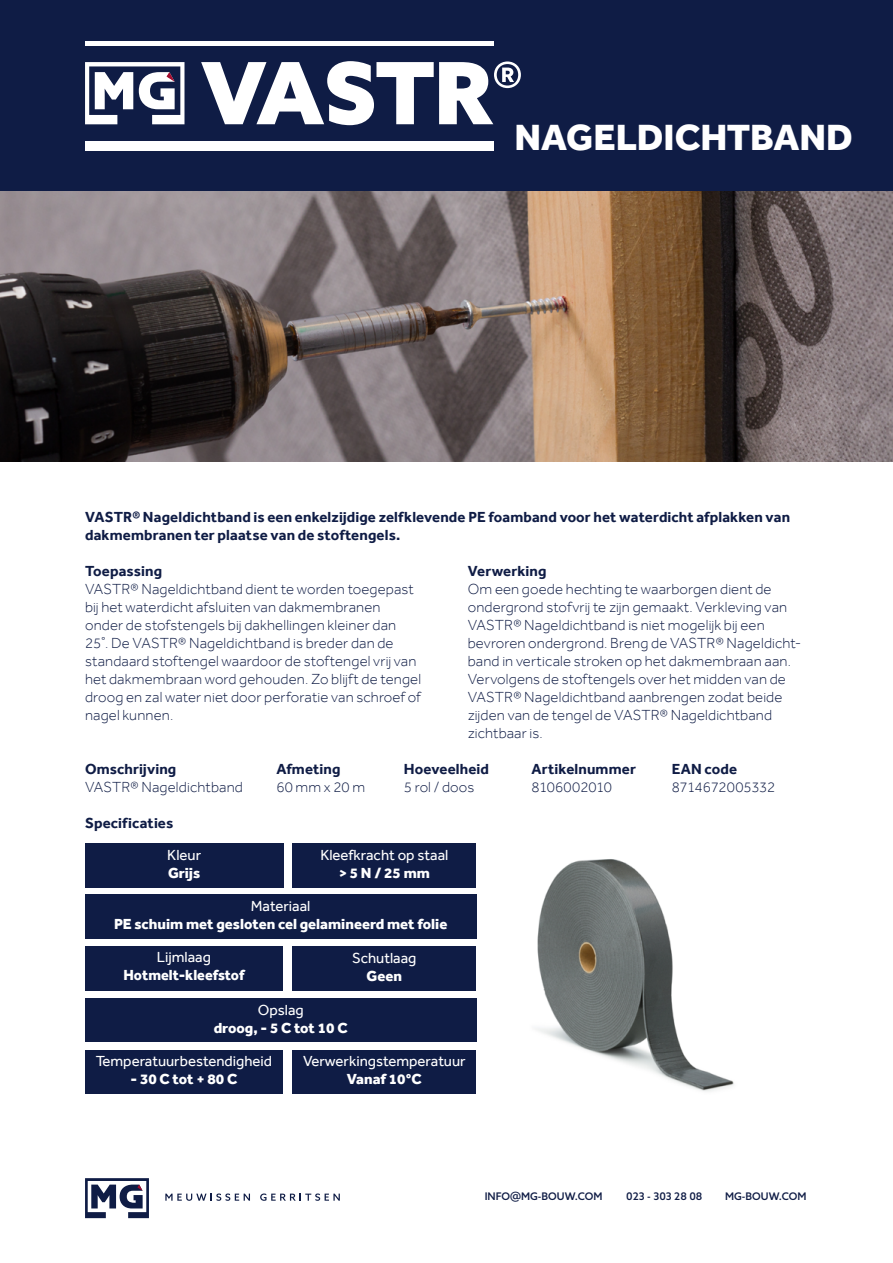
<style>
.page{position:relative;width:893px;height:1263px;background:#fff}
.page>*{position:absolute;margin:0;border:0;box-sizing:border-box;transform-origin:0 0}
.t1{font:800 37.5px "Effra";color:#fff}
.t2{font:300 15px/18px "Effra";letter-spacing:.01em;color:#0f1c45}
.t3{font:700 15px/18px "Effra";letter-spacing:.01em;color:#0f1c45}
.t4{font:800 15px "Effra";color:#fff}
.t5{font:15px "Effra";color:#fff}
.t6{font:300 15px "Effra";letter-spacing:-.02em;color:#0f1c45}
.t7{font:300 15px "Effra";letter-spacing:-.01em;color:#0f1c45}
.t8{font:500 10.5px "Azo Sans";color:#0f1c45}
.s1{font-size:13.5px}
</style>
<div class="page">
<div style="left:0;top:0;width:893px;height:191px;background:#0f1c45"></div>
<svg style="left:201px;top:61px;width:320px;height:64px"></svg>
<div style="left:85px;top:141px;width:408px;height:9px;background:#fff"></div>
<hr style="left:85px;top:41px;width:408px;height:4px;background:#fff">
<svg style="left:85px;top:62px;width:99px;height:62px"></svg>
<img style="left:0;top:191px;width:893px;height:271px">
<div style="left:292px;top:843px;width:184px;height:45px;background:#0f1c45"></div>
<div style="left:85px;top:843px;width:198px;height:45px;background:#0f1c45"></div>
<div style="left:85px;top:894px;width:391px;height:45px;background:#0f1c45"></div>
<div style="left:292px;top:1050px;width:184px;height:43px;background:#0f1c45"></div>
<div style="left:85px;top:1050px;width:198px;height:43px;background:#0f1c45"></div>
<div style="left:292px;top:946px;width:184px;height:44px;background:#0f1c45"></div>
<div style="left:85px;top:946px;width:198px;height:44px;background:#0f1c45"></div>
<div style="left:85px;top:998px;width:391px;height:44px;background:#0f1c45"></div>
<img style="left:537px;top:859px;width:197px;height:233px">
<svg style="left:165px;top:1193px;width:85px;height:8px"></svg>
<svg style="left:260px;top:1193px;width:80px;height:8px"></svg>
<svg style="left:85px;top:1178px;width:64px;height:40px"></svg>
<h1 class="t1" style="left:514px;top:115px;width:340px">NAGELDICHTBAND</h1>
<p class="t3" style="left:85px;top:508px;width:707px">VASTR® Nageldichtband is een enkelzijdige zelfklevende PE foamband voor het waterdicht afplakken van dakmembranen ter plaatse van de stoftengels.</p>
<p class="t3" style="left:85px;top:562px;width:79px">Toepassing</p>
<p class="t2" style="left:85px;top:580px;width:338px">VASTR® Nageldichtband dient te worden toegepast bij het waterdicht afsluiten van dakmembranen onder de stofstengels bij dakhellingen kleiner dan 25˚. De VASTR® Nageldichtband is breder dan de standaard stoftengel waardoor de stoftengel vrij van het dakmembraan word gehouden. Zo blijft de tengel droog en zal water niet door perforatie van schroef of nagel kunnen.</p>
<p class="t3" style="left:468px;top:562px;width:80px">Verwerking</p>
<p class="t2" style="left:468px;top:580px;width:335px">Om een goede hechting te waarborgen dient de ondergrond stofvrij te zijn gemaakt. Verkleving van VASTR® Nageldichtband is niet mogelijk bij een bevroren ondergrond. Breng de VASTR® Nageldicht&shy;band in verticale stroken op het dakmembraan aan.<br>Vervolgens de stoftengels over het midden van de VASTR® Nageldichtband aanbrengen zodat beide zijden van de tengel de VASTR® Nageldichtband zichtbaar is.</p>
<p class="t3" style="left:85px;top:760px;width:93px">Omschrijving</p>
<p class="t3" style="left:276px;top:760px;width:66px">Afmeting</p>
<p class="t3" style="left:404px;top:760px;width:87px">Hoeveelheid</p>
<p class="t3" style="left:531px;top:760px;width:106px">Artikelnummer</p>
<p class="t3" style="left:672px;top:760px;width:67px">EAN code</p>
<p class="t2" style="left:85px;top:778px;width:159px">VASTR® Nageldichtband</p>
<p class="t2" style="left:276px;top:778px;width:90px">60 mm x 20 m</p>
<p class="t2" style="left:404px;top:778px;width:72px">5 rol / doos</p>
<p class="t7" style="left:531px;top:778px;width:82px">8106002010</p>
<p class="t6" style="left:672px;top:778px;width:105px">8714672005332</p>
<p class="t3" style="left:85px;top:814px;width:90px">Specificaties</p>
<p class="t5" style="left:167px;top:846px;width:35px">Kleur</p>
<p class="t4" style="left:168px;top:864px;width:34px">Grijs</p>
<p class="t5" style="left:320px;top:846px;width:129px">Kleefkracht op staal</p>
<p class="t4" style="left:339px;top:864px;width:93px">&gt; 5 N / 25 mm</p>
<p class="t5" style="left:251px;top:897px;width:61px">Materiaal</p>
<p class="t4" style="left:114px;top:915px;width:335px">PE schuim met gesloten cel gelamineerd met folie</p>
<p class="t5" style="left:157px;top:948px;width:56px">Lijmlaag</p>
<p class="t4" style="left:123px;top:966px;width:123px">Hotmelt-kleefstof</p>
<p class="t5" style="left:352px;top:949px;width:66px">Schutlaag</p>
<p class="t4" style="left:367px;top:967px;width:37px">Geen</p>
<p class="t5" style="left:258px;top:1001px;width:48px">Opslag</p>
<p class="t4" style="left:214px;top:1019px;width:135px">droog, - 5 C tot 10 C</p>
<p class="t5" style="left:96px;top:1052px;width:178px">Temperatuurbestendigheid</p>
<p class="t4" style="left:131px;top:1070px;width:108px">- 30 C tot + 80 C</p>
<p class="t5" style="left:303px;top:1052px;width:164px">Verwerkingstemperatuur</p>
<p class="t4" style="left:347px;top:1070px;width:76px">Vanaf 10°C</p>
<p class="t8" style="left:485px;top:1190px;width:119px">INFO<span class="s1">@</span>MG-BOUW.COM</p>
<p class="t8" style="left:626px;top:1190px;width:78px">023 - 303 28 08</p>
<p class="t8" style="left:725px;top:1190px;width:83px">MG-BOUW.COM</p>
</div>
